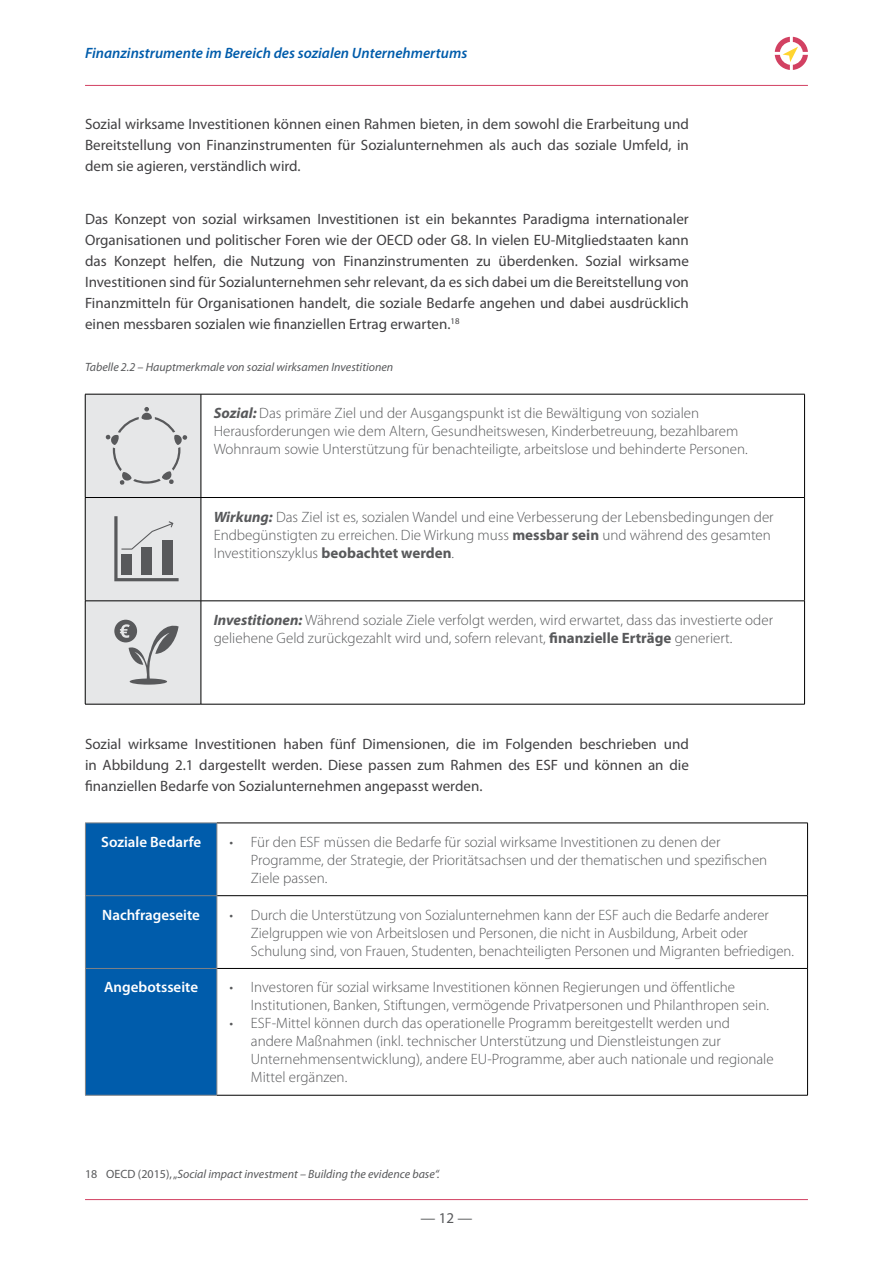
<style>
.page{position:relative;width:893px;height:1263px;background:#fff}
.page>*{position:absolute;margin:0;border:0;box-sizing:border-box;transform-origin:0 0}
.t1{font:300 15px/18px "Myriad Pro";color:#58595b}
.t2{font:15px/21px "Myriad Pro";color:#414042;text-align:justify}
.t3{font:italic 600 15px "Myriad Pro";color:#005cab}
.t4{font:600 15px "Myriad Pro";color:#fff}
.t5{font:15px "Myriad Pro";color:#58595b}
.t6{font:italic 12px "Myriad Pro";color:#58595b}
.s1{font-weight:700;font-style:italic}
.s2{font-weight:700}
.s3{font-style:normal}
</style>
<div class="page">
<hr style="left:85px;top:1199px;width:723px;height:1px;background:#d24162">
<hr style="left:85px;top:85px;width:723px;height:1px;background:#d24162">
<svg style="left:775px;top:37px;width:33px;height:33px"></svg>
<hr style="left:201px;top:394px;width:1px;height:103px;background:#000">
<hr style="left:201px;top:497px;width:604px;height:1px;background:#000">
<hr style="left:201px;top:498px;width:1px;height:103px;background:#000">
<hr style="left:201px;top:601px;width:604px;height:1px;background:#000">
<hr style="left:201px;top:601px;width:1px;height:103px;background:#000">
<hr style="left:201px;top:394px;width:604px;height:1px;background:#000">
<hr style="left:804px;top:394px;width:1px;height:103px;background:#000">
<hr style="left:804px;top:498px;width:1px;height:103px;background:#000">
<hr style="left:804px;top:601px;width:1px;height:103px;background:#000">
<hr style="left:85px;top:704px;width:116px;height:1px;background:#000">
<hr style="left:201px;top:704px;width:604px;height:1px;background:#000">
<svg style="left:85px;top:394px;width:116px;height:310px;background:#d1d2d3"></svg>
<div style="left:86px;top:823px;width:131px;height:272px;background:#005cab"></div>
<hr style="left:85px;top:895px;width:132px;height:1px;background:#808285">
<hr style="left:85px;top:968px;width:132px;height:1px;background:#808285">
<hr style="left:85px;top:1095px;width:132px;height:1px;background:#808285">
<hr style="left:217px;top:895px;width:591px;height:1px;background:#000">
<hr style="left:217px;top:968px;width:591px;height:1px;background:#000">
<hr style="left:217px;top:1095px;width:591px;height:1px;background:#000">
<hr style="left:85px;top:822px;width:132px;height:1px;background:#808285">
<hr style="left:85px;top:823px;width:1px;height:72px;background:#808285">
<hr style="left:85px;top:896px;width:1px;height:72px;background:#808285">
<hr style="left:85px;top:969px;width:1px;height:126px;background:#808285">
<hr style="left:217px;top:823px;width:591px;height:1px;background:#000">
<hr style="left:807px;top:823px;width:1px;height:72px;background:#000">
<hr style="left:807px;top:896px;width:1px;height:72px;background:#000">
<hr style="left:807px;top:969px;width:1px;height:126px;background:#000">
<hr style="left:217px;top:823px;width:1px;height:73px;background:#808285">
<hr style="left:217px;top:896px;width:1px;height:72px;background:#808285">
<hr style="left:217px;top:968px;width:1px;height:127px;background:#808285">
<p class="t3" style="left:85px;top:45px;width:384px">Finanzinstrumente im Bereich des sozialen Unternehmertums</p>
<p class="t2" style="left:85px;top:114px;width:605px">Sozial wirksame Investitionen können einen Rahmen bieten, in dem sowohl die Erarbeitung und Bereitstellung von Finanzinstrumenten für Sozialunternehmen als auch das soziale Umfeld, in dem sie agieren, verständlich wird.</p>
<p class="t2" style="left:85px;top:209px;width:605px">Das Konzept von sozial wirksamen Investitionen ist ein bekanntes Paradigma internationaler Organisationen und politischer Foren wie der OECD oder G8. In vielen EU-Mitgliedstaaten kann das Konzept helfen, die Nutzung von Finanzinstrumenten zu überdenken. Sozial wirksame Investitionen sind für Sozialunternehmen sehr relevant, da es sich dabei um die Bereitstellung von Finanzmitteln für Organisationen handelt, die soziale Bedarfe angehen und dabei ausdrücklich einen messbaren sozialen wie finanziellen Ertrag erwarten.<sup>18</sup></p>
<p class="t6" style="left:85px;top:359px;width:310px">Tabelle 2.2 – Hauptmerkmale von sozial wirksamen Investitionen</p>
<p class="t1" style="left:214px;top:404px;width:536px"><span class="s1">Sozial:</span> Das primäre Ziel und der Ausgangspunkt ist die Bewältigung von sozialen<br>Herausforderungen wie dem Altern, Gesundheitswesen, Kinderbetreuung, bezahlbarem<br>Wohnraum sowie Unterstützung für benachteiligte, arbeitslose und behinderte Personen.</p>
<p class="t1" style="left:214px;top:508px;width:562px"><span class="s1">Wirkung:</span> Das Ziel ist es, sozialen Wandel und eine Verbesserung der Lebensbedingungen der<br>Endbegünstigten zu erreichen. Die Wirkung muss <span class="s2">messbar sein</span> und während des gesamten<br>Investitionszyklus <span class="s2">beobachtet werden</span>.</p>
<p class="t1" style="left:214px;top:611px;width:561px"><span class="s1">Investitionen:</span> Während soziale Ziele verfolgt werden, wird erwartet, dass das investierte oder geliehene Geld zurückgezahlt wird und, sofern relevant, <span class="s2">finanzielle Erträge</span> generiert.</p>
<p class="t2" style="left:85px;top:734px;width:605px">Sozial wirksame Investitionen haben fünf Dimensionen, die im Folgenden beschrieben und in Abbildung 2.1 dargestellt werden. Diese passen zum Rahmen des ESF und können an die finanziellen Bedarfe von Sozialunternehmen angepasst werden.</p>
<p class="t4" style="left:101px;top:833px;width:102px">Soziale Bedarfe</p>
<p class="t1" style="left:251px;top:833px;width:518px;text-indent:-21px">• Für den ESF müssen die Bedarfe für sozial wirksame Investitionen zu denen der<br>Programme, der Strategie, der Prioritätsachsen und der thematischen und spezifischen<br>Ziele passen.</p>
<p class="t4" style="left:102px;top:906px;width:99px">Nachfrageseite</p>
<p class="t1" style="left:251px;top:906px;width:545px;text-indent:-21px">• Durch die Unterstützung von Sozialunternehmen kann der ESF auch die Bedarfe anderer<br>Zielgruppen wie von Arbeitslosen und Personen, die nicht in Ausbildung, Arbeit oder<br>Schulung sind, von Frauen, Studenten, benachteiligten Personen und Migranten befriedigen.</p>
<p class="t4" style="left:104px;top:979px;width:95px">Angebotsseite</p>
<p class="t1" style="left:251px;top:979px;width:520px;text-indent:-21px">• Investoren für sozial wirksame Investitionen können Regierungen und öffentliche<br>Institutionen, Banken, Stiftungen, vermögende Privatpersonen und Philanthropen sein.</p>
<p class="t1" style="left:251px;top:1015px;width:524px;text-indent:-21px">• ESF-Mittel können durch das operationelle Programm bereitgestellt werden und andere Maßnahmen (inkl. technischer Unterstützung und Dienstleistungen zur Unternehmensentwicklung), andere EU-Programme, aber auch nationale und regionale Mittel ergänzen.</p>
<p class="t6" style="left:85px;top:1166px;width:356px"><span class="s3">18 OECD (2015), „</span>Social impact investment – Building the evidence base“.</p>
<p class="t5" style="left:421px;top:1210px;width:53px">— 12 —</p>
</div>
